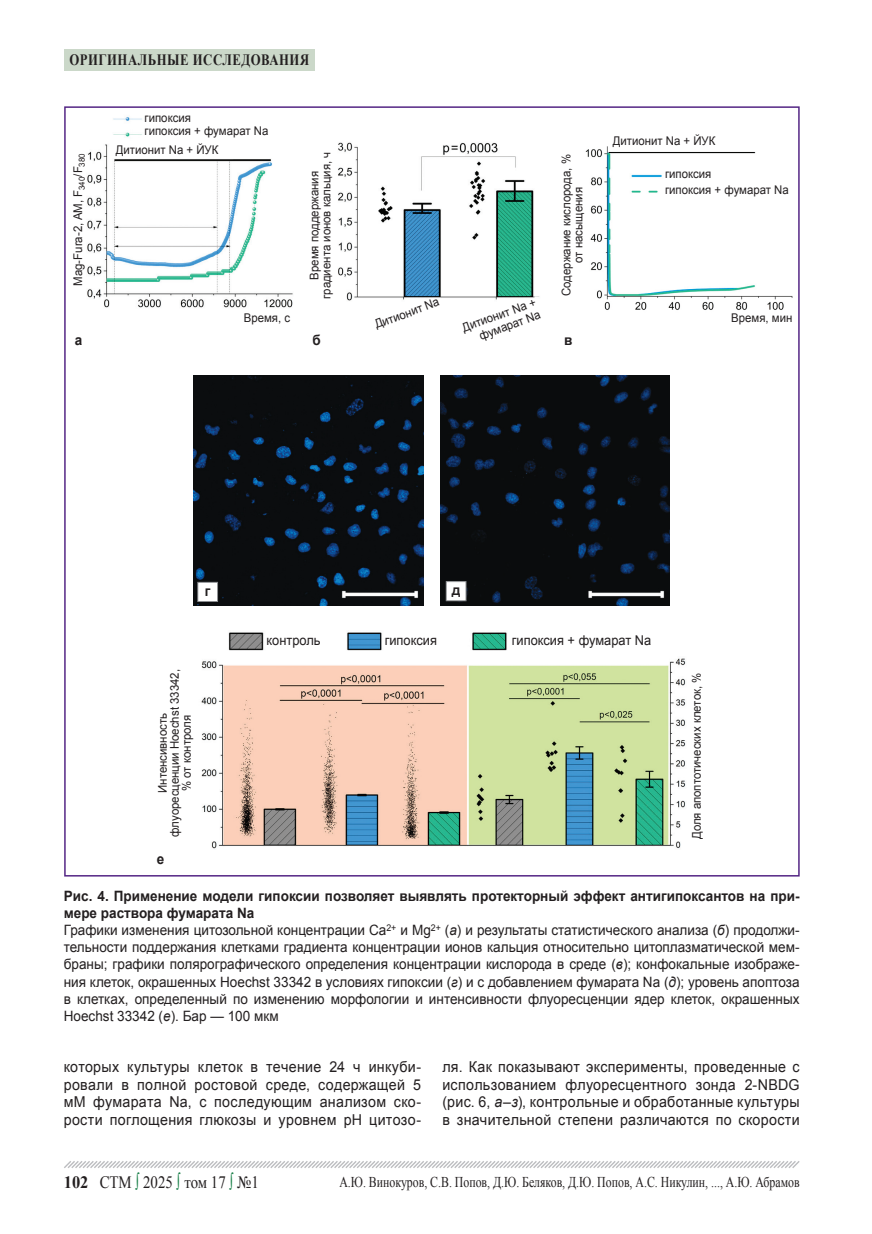
<style>
.page{position:relative;width:872px;height:1234px;background:#fff}
.page>*{position:absolute;margin:0;border:0;box-sizing:border-box;transform-origin:0 0}
.t1{font:17.4px "Times New Roman";color:#231f20;scale:.86 1}
.t2{font:700 15.75px "Times New Roman";letter-spacing:.04em;color:#231f20;scale:.81 1}
.t3{font:15px/17.7px "Arial";letter-spacing:.02em;color:#231f20;text-align:justify;scale:.95 1}
.t4{font:15px "Times New Roman";color:#231f20;scale:.79 1}
.t5{font:14.25px/17.1px "Arial";color:#231f20;scale:.95 1}
.t6{font:700 14.25px "Arial";color:#231f20;scale:.95 1}
.t7{font:13.5px "Arial";color:#231f20;scale:.95 1}
.t8{font:12px/12px "Arial";color:#231f20;text-align:center;scale:.95 1}
.s1{font-family:"Times New Roman"}
.s2{font-weight:700}
.s3{font-style:italic}
.s4{color:#127c43}
</style>
<div class="page">
<svg style="left:64px;top:1161px;width:736px;height:7px"></svg>
<div style="left:64px;top:49px;width:251px;height:21px;background:#cbd8c9"></div>
<img style="left:87px;top:117px;width:206px;height:191px">
<img style="left:338px;top:142px;width:202px;height:159px">
<img style="left:585px;top:146px;width:208px;height:164px">
<img style="left:194px;top:376px;width:229px;height:229px">
<img style="left:440px;top:376px;width:230px;height:229px">
<img style="left:201px;top:632px;width:485px;height:217px">
<div style="left:198px;top:582px;width:19px;height:19px;background:#fff"></div>
<div style="left:197px;top:582px;width:21px;height:19px;border:1px solid #8b8d90"></div>
<div style="left:446px;top:581px;width:20px;height:19px;background:#fff"></div>
<div style="left:446px;top:581px;width:20px;height:20px;border:1px solid #8b8d90"></div>
<p class="t2" style="left:66px;top:48px;width:158px">биотехнологии</p>
<p class="t2" style="left:69px;top:48px;width:297px">оригинальные исследования</p>
<p class="t8" style="left:145px;top:111px;width:132px;line-height:13.5px;text-align:left">гипоксия<br>гипоксия + фумарат Na</p>
<p class="t8" style="left:613px;top:135px;width:110px">Дитионит Na + ЙУК</p>
<p class="t8" style="left:116px;top:144px;width:110px">Дитионит Na + ЙУК</p>
<p class="t8" style="left:72px;top:285px;width:141px;rotate:-90deg">Mag<span class="s1">-</span>Fura-2, AM, F<sub>340</sub>/F<sub>380</sub></p>
<p class="t8" style="left:308px;top:299px;width:156px;rotate:-90deg">Время поддержания градиента ионов кальция, ч</p>
<p class="t8" style="left:560px;top:296px;width:151px;rotate:-90deg">Содержание кислорода, % от насыщения</p>
<p class="t8" style="left:665px;top:165px;width:132px;line-height:16.5px;text-align:left">гипоксия<br>гипоксия + фумарат Na</p>
<p class="t8" style="left:460px;top:321px;width:83px;line-height:13.5px;text-align:right;rotate:-20deg">Дитионит Na + фумарат Na</p>
<p class="t8" style="left:373px;top:319px;width:73px;rotate:-20deg">Дитионит Na</p>
<p class="t8" style="left:244px;top:312px;width:50px">Время, с</p>
<p class="t8" style="left:731px;top:312px;width:66px">Время, мин</p>
<p class="t6" style="left:312px;top:330px;width:10px">б</p>
<p class="t6" style="left:564px;top:330px;width:10px">в</p>
<p class="t6" style="left:75px;top:330px;width:9px">а</p>
<p class="t6" style="left:205px;top:581px;width:7px">г</p>
<p class="t6" style="left:452px;top:580px;width:11px">д</p>
<p class="t7" style="left:266px;top:631px;width:58px">контроль</p>
<p class="t7" style="left:385px;top:631px;width:56px">гипоксия</p>
<p class="t7" style="left:512px;top:631px;width:148px">гипоксия + фумарат Na</p>
<p class="t8" style="left:157px;top:836px;width:178px;rotate:-90deg">Интенсивность<br>флуоресценции Hoechst 33342, % от контроля</p>
<p class="t8" style="left:690px;top:839px;width:177px;rotate:-90deg">Доля апоптотических клеток, %</p>
<p class="t6" style="left:157px;top:849px;width:9px">е</p>
<p class="t5" style="left:64px;top:887px;width:776px"><span class="s2">Рис. 4. Применение модели гипоксии позволяет выявлять протекторный эффект антигипоксантов на при&shy;мере раствора фумарата Na<br></span>Графики изменения цитозольной концентрации Ca<sup>2+</sup> и Mg<sup>2+</sup> (<span class="s3">а</span>) и результаты статистического анализа (<span class="s3">б</span>) продолжи&shy;тельности поддержания клетками градиента концентрации ионов кальция относительно цитоплазматической мем&shy;браны; графики полярографического определения концентрации кислорода в среде (<span class="s3">в</span>); конфокальные изображе&shy;ния клеток, окрашенных Hoechst 33342 в условиях гипоксии (<span class="s3">г</span>) и с добавлением фумарата Na (<span class="s3">д</span>); уровень апоптоза в клетках, определенный по изменению морфологии и интенсивности флуоресценции ядер клеток, окрашенных Hoechst 33342 (<span class="s3">е</span>). Бар — 100 мкм</p>
<p class="t3" style="left:64px;top:1057px;width:377px">которых культуры клеток в течение 24 ч инкуби&shy;ровали в полной ростовой среде, содержащей 5 мМ фумарата Na, с последующим анализом ско&shy;рости поглощения глюкозы и уровнем рН цитозо-</p>
<p class="t3" style="left:442px;top:1057px;width:377px">ля. Как показывают эксперименты, проведенные с использованием флуоресцентного зонда 2-NBDG (рис. 6, <span class="s3">а</span>–<span class="s3">з</span>), контрольные и обработанные культуры в значительной степени различаются по скорости</p>
<p class="t1" style="left:64px;top:1170px;width:228px"><span class="s2">102</span> СТМ <span class="s4">∫</span> 2025 <span class="s4">∫</span> том 17 <span class="s4">∫</span> №1</p>
<p class="t4" style="left:339px;top:1171px;width:584px">А.Ю. Винокуров, С.В. Попов, Д.Ю. Беляков, Д.Ю. Попов, А.С. Никулин, ..., А.Ю. Абрамов</p>
</div>
